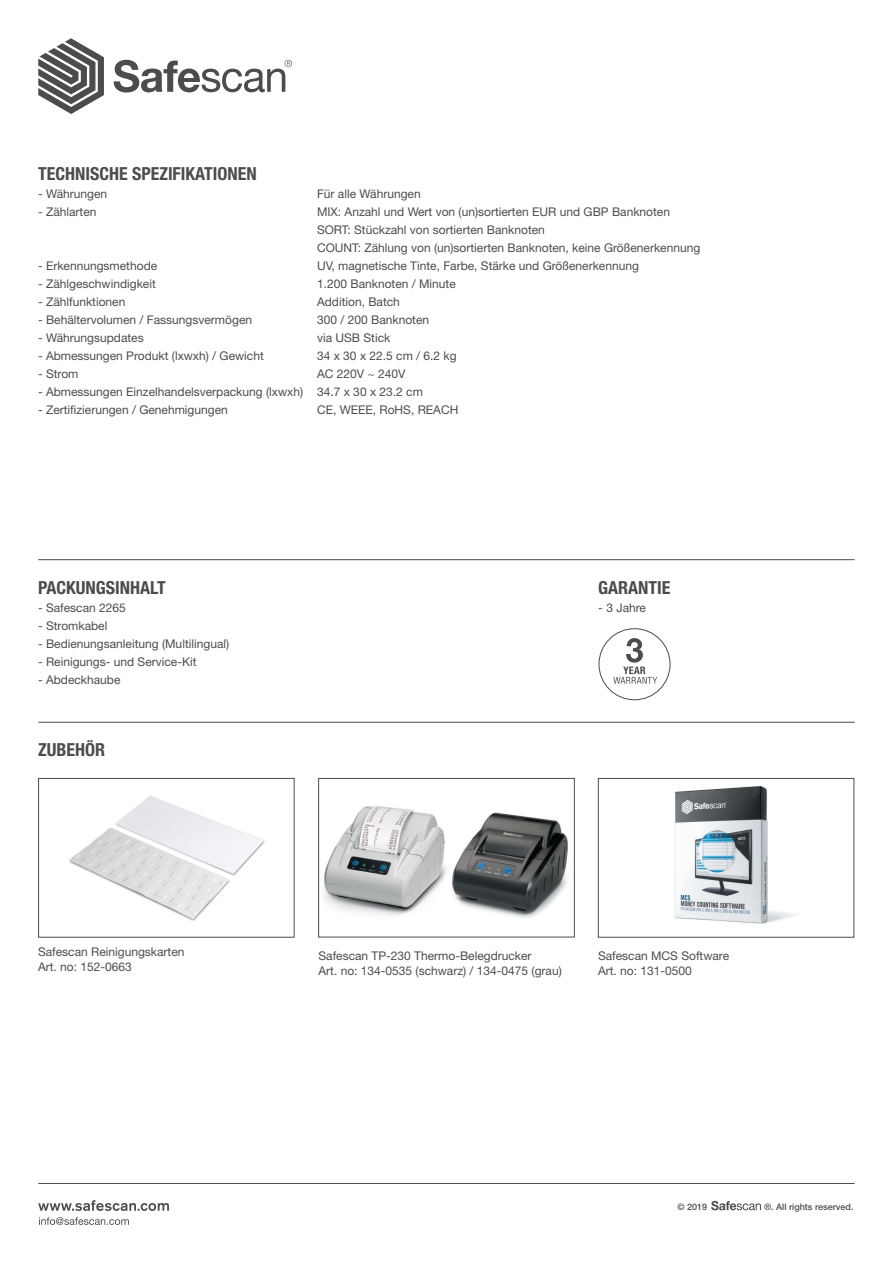
<style>
.page{position:relative;width:893px;height:1263px;background:#fff}
.page>*{position:absolute;margin:0;border:0;box-sizing:border-box;transform-origin:0 0}
.t1{font:700 condensed 18px "Helvetica Neue LT Std";color:#4b4c4d}
.t2{font:12px "Helvetica Neue LT Std";color:#4b4c4d}
.Art_no{font:500 9px "Helvetica Neue LT Std";color:#4b4c4d}
</style>
<div class="page">
<hr style="left:38px;top:722px;width:817px;height:1px;background:#4b4c4d">
<hr style="left:38px;top:1183px;width:817px;height:1px;background:#4b4c4d">
<hr style="left:38px;top:559px;width:817px;height:1px;background:#4b4c4d">
<svg style="left:38px;top:1200px;width:131px;height:11px"></svg>
<svg style="left:39px;top:1217px;width:90px;height:8px"></svg>
<svg style="left:38px;top:38px;width:66px;height:76px"></svg>
<svg style="left:114px;top:60px;width:178px;height:33px"></svg>
<svg style="left:711px;top:1201px;width:50px;height:9px"></svg>
<img style="left:69px;top:796px;width:196px;height:125px">
<div style="left:38px;top:778px;width:256px;height:159px;border:1px solid #4b4c4d"></div>
<div style="left:599px;top:628px;width:71px;height:72px;border:1px solid #4b4c4d;border-radius:50%"></div>
<svg style="left:613px;top:638px;width:44px;height:46px"></svg>
<img style="left:675px;top:786px;width:122px;height:138px">
<div style="left:598px;top:778px;width:256px;height:159px;border:1px solid #4b4c4d"></div>
<img style="left:324px;top:806px;width:101px;height:110px">
<div style="left:318px;top:778px;width:256px;height:159px;border:1px solid #4b4c4d"></div>
<img style="left:425px;top:793px;width:149px;height:130px">
<p class="t1" style="left:38px;top:163px;width:220px">TECHNISCHE SPEZIFIKATIONEN</p>
<p class="t2" style="left:38px;top:187px;width:71px">- Währungen</p>
<p class="t2" style="left:317px;top:187px;width:105px">Für alle Währungen</p>
<p class="t2" style="left:38px;top:205px;width:60px">- Zählarten</p>
<p class="t2" style="left:317px;top:205px;width:354px">MIX: Anzahl und Wert von (un)sortierten EUR und GBP Banknoten</p>
<p class="t2" style="left:317px;top:223px;width:229px">SORT: Stückzahl von sortierten Banknoten</p>
<p class="t2" style="left:317px;top:241px;width:385px">COUNT: Zählung von (un)sortierten Banknoten, keine Größenerkennung</p>
<p class="t2" style="left:38px;top:259px;width:121px">- Erkennungsmethode</p>
<p class="t2" style="left:317px;top:259px;width:323px">UV, magnetische Tinte, Farbe, Stärke und Größenerkennung</p>
<p class="t2" style="left:38px;top:277px;width:119px">- Zählgeschwindigkeit</p>
<p class="t2" style="left:317px;top:277px;width:140px">1.200 Banknoten / Minute</p>
<p class="t2" style="left:38px;top:295px;width:89px">- Zählfunktionen</p>
<p class="t2" style="left:317px;top:295px;width:84px">Addition, Batch</p>
<p class="t2" style="left:38px;top:313px;width:216px">- Behältervolumen / Fassungsvermögen</p>
<p class="t2" style="left:317px;top:313px;width:114px">300 / 200 Banknoten</p>
<p class="t2" style="left:38px;top:331px;width:107px">- Währungsupdates</p>
<p class="t2" style="left:317px;top:331px;width:75px">via USB Stick</p>
<p class="t2" style="left:38px;top:349px;width:227px">- Abmessungen Produkt (lxwxh) / Gewicht</p>
<p class="t2" style="left:317px;top:349px;width:141px">34 x 30 x 22.5 cm / 6.2 kg</p>
<p class="t2" style="left:38px;top:367px;width:42px">- Strom</p>
<p class="t2" style="left:317px;top:367px;width:90px">AC 220V ~ 240V</p>
<p class="t2" style="left:38px;top:385px;width:386px">- Abmessungen Einzelhandelsverpackung (lxwxh) 34.7 x 30 x 23.2 cm</p>
<p class="t2" style="left:38px;top:403px;width:191px">- Zertifizierungen / Genehmigungen</p>
<p class="t2" style="left:317px;top:403px;width:143px">CE, WEEE, RoHS, REACH</p>
<p class="t1" style="left:38px;top:577px;width:129px">PACKUNGSINHALT</p>
<p class="t2" style="left:38px;top:601px;width:89px">- Safescan 2265</p>
<p class="t2" style="left:38px;top:619px;width:71px">- Stromkabel</p>
<p class="t2" style="left:38px;top:637px;width:193px">- Bedienungsanleitung (Multilingual)</p>
<p class="t2" style="left:38px;top:655px;width:160px">- Reinigungs- und Service-Kit</p>
<p class="t2" style="left:38px;top:673px;width:84px">- Abdeckhaube</p>
<p class="t1" style="left:38px;top:739px;width:69px">ZUBEHÖR</p>
<p class="t2" style="left:38px;top:944px;width:148px">Safescan Reinigungskarten</p>
<p class="t2" style="left:38px;top:959px;width:95px">Art. no: 152-0663</p>
<p class="t1" style="left:598px;top:577px;width:74px">GARANTIE</p>
<p class="t2" style="left:598px;top:601px;width:50px">- 3 Jahre</p>
<p class="t2" style="left:318px;top:948px;width:215px">Safescan TP-230 Thermo-Belegdrucker</p>
<p class="t2" style="left:318px;top:963px;width:245px">Art. no: 134-0535 (schwarz) / 134-0475 (grau)</p>
<p class="t2" style="left:598px;top:948px;width:133px">Safescan MCS Software</p>
<p class="t2" style="left:598px;top:963px;width:95px">Art. no: 131-0500</p>
<p class="Art_no" style="left:678px;top:1202px;width:31px">© 2019</p>
<p class="Art_no" style="left:764px;top:1202px;width:91px">®. All rights reserved.</p>
</div>
